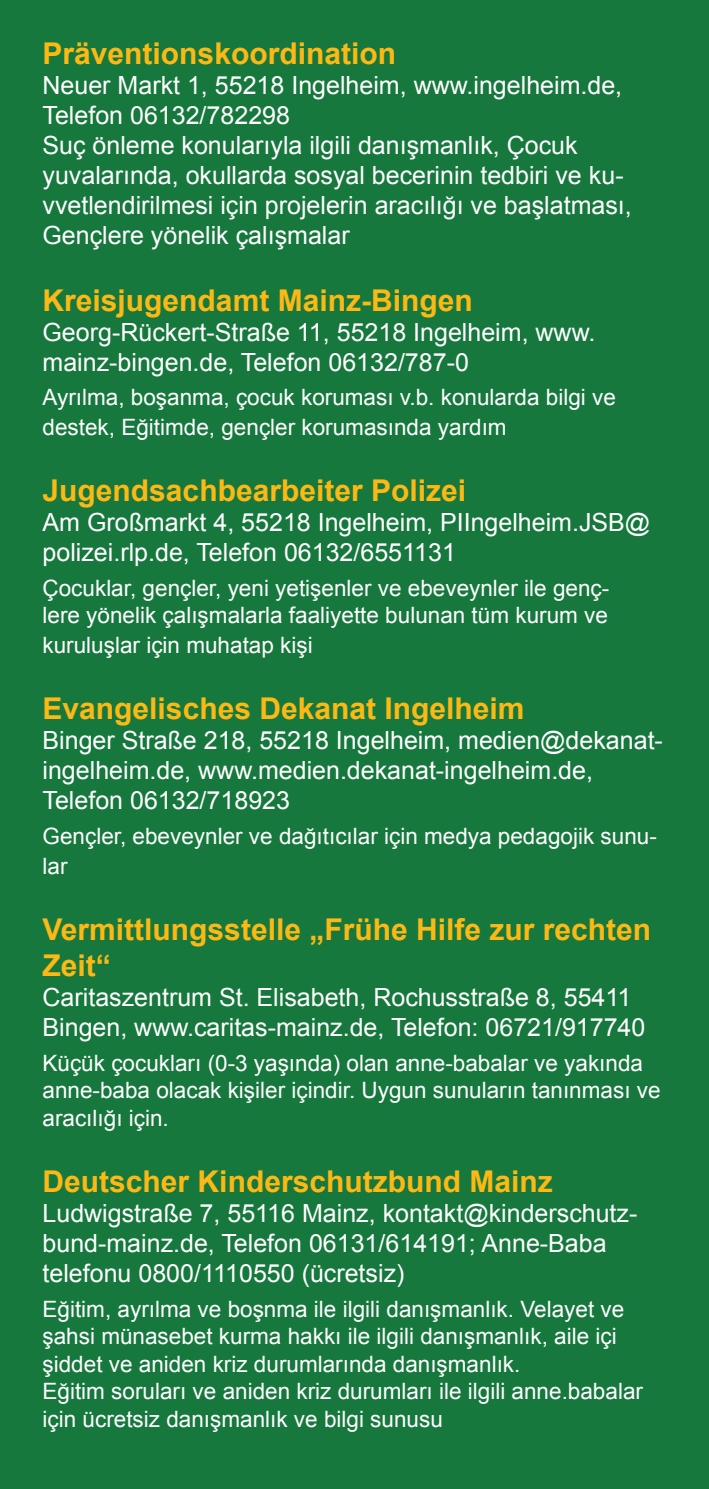
<style>
.page{position:relative;width:709px;height:1489px;background:#fff}
.page>*{position:absolute;margin:0;border:0;box-sizing:border-box;transform-origin:0 0}
.t1{font:700 30px/36px "Arial";color:#fcb814}
.t2{font:25px/30px "Arial";color:#fff}
.t3{font:22.5px/27.5px "Arial";color:#fff}
</style>
<div class="page">
<div style="left:0;top:0;width:709px;height:1488px;background:#16783d"></div>
<p class="t1" style="left:43px;top:37px;width:355px">Präventionskoordination</p>
<p class="t2" style="left:43px;top:71px;width:591px">Neuer Markt 1, 55218 Ingelheim, www.ingelheim.de, Telefon 06132/782298<br>Suç önleme konularıyla ilgili danışmanlık, Çocuk yuvalarında, okullarda sosyal becerinin tedbiri ve ku&shy;vvetlendirilmesi için projelerin aracılığı ve başlatması, Gençlere yönelik çalışmalar</p>
<p class="t1" style="left:43px;top:283px;width:432px">Kreisjugendamt Mainz-Bingen</p>
<p class="t2" style="left:43px;top:317px;width:554px">Georg-Rückert-Straße 11, 55218 Ingelheim, www. mainz-bingen.de, Telefon 06132/787-0</p>
<p class="t3" style="left:43px;top:382px;width:575px;line-height:30px">Ayrılma, boşanma, çocuk koruması v.b. konularda bilgi ve destek, Eğitimde, gençler korumasında yardım</p>
<p class="t1" style="left:43px;top:473px;width:425px">Jugendsachbearbeiter Polizei</p>
<p class="t2" style="left:43px;top:507px;width:609px">Am Großmarkt 4, 55218 Ingelheim, PIIngelheim.JSB@ polizei.rlp.de, Telefon 06132/6551131</p>
<p class="t3" style="left:43px;top:574px;width:568px">Çocuklar, gençler, yeni yetişenler ve ebeveynler ile genç&shy;lere yönelik çalışmalarla faaliyette bulunan tüm kurum ve</p>
<p class="t3" style="left:43px;top:632px;width:272px">kuruluşlar için muhatap kişi</p>
<p class="t1" style="left:43px;top:692px;width:483px">Evangelisches Dekanat Ingelheim</p>
<p class="t2" style="left:43px;top:726px;width:622px">Binger Straße 218, 55218 Ingelheim, medien@dekanat&shy;ingelheim.de, www.medien.dekanat-ingelheim.de,<br>Telefon 06132/718923</p>
<p class="t3" style="left:43px;top:821px;width:616px;line-height:30px">Gençler, ebeveynler ve dağıtıcılar için medya pedagojik sunu&shy;lar</p>
<p class="t1" style="left:43px;top:912px;width:610px">Vermittlungsstelle „Frühe Hilfe zur rechten<br>Zeit“</p>
<p class="t2" style="left:43px;top:982px;width:604px">Caritaszentrum St. Elisabeth, Rochusstraße 8, 55411<br>Bingen, www.caritas-mainz.de, Telefon: 06721/917740</p>
<p class="t3" style="left:43px;top:1049px;width:619px">Küçük çocukları (0-3 yaşında) olan anne-babalar ve yakında anne-baba olacak kişiler içindir. Uygun sunuların tanınması ve aracılığı için.</p>
<p class="t1" style="left:43px;top:1164px;width:512px">Deutscher Kinderschutzbund Mainz</p>
<p class="t2" style="left:43px;top:1198px;width:596px">Ludwigstraße 7, 55116 Mainz, kontakt@kinderschutz&shy;bund-mainz.de, Telefon 06131/614191; Anne-Baba telefonu 0800/1110550 (ücretsiz)</p>
<p class="t3" style="left:43px;top:1294px;width:602px">Eğitim, ayrılma ve boşnma ile ilgili danışmanlık. Velayet ve şahsi münasebet kurma hakkı ile ilgili danışmanlık, aile içi şiddet ve aniden kriz durumlarında danışmanlık.<br>Eğitim soruları ve aniden kriz durumları ile ilgili anne.babalar için ücretsiz danışmanlık ve bilgi sunusu</p>
</div>
